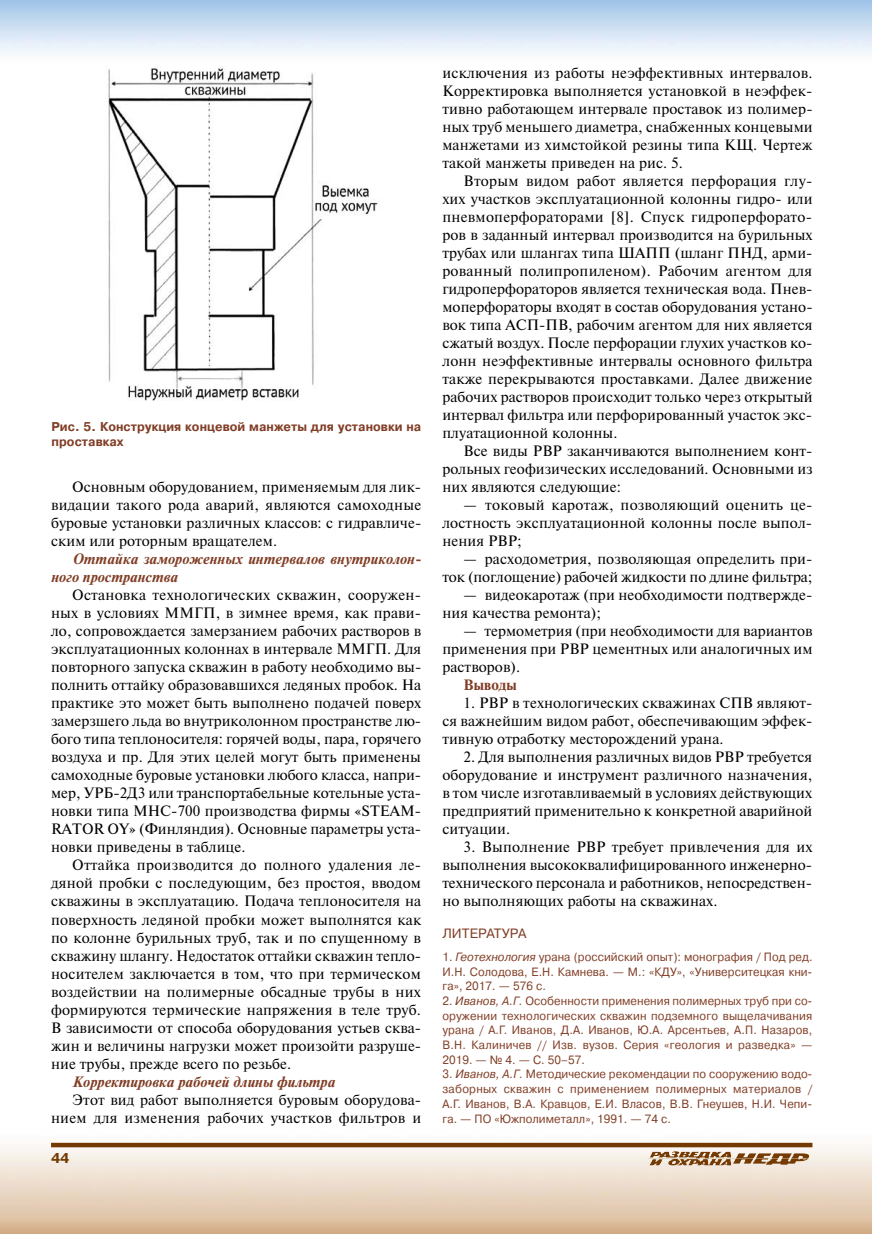
<style>
.page{position:relative;width:872px;height:1234px;background:#fff}
.page>*{position:absolute;margin:0;border:0;box-sizing:border-box;transform-origin:0 0}
.t1{font:15px/18px "Newton C";letter-spacing:.005em;color:#000;text-align:justify}
.t2{font:italic 700 15px/18px "Newton C";letter-spacing:.005em;color:#813e26}
.t3{font:700 15px "Newton C";letter-spacing:.005em;color:#813e26}
.t4{font:700 14.25px "Pragmatica C";color:#753a02}
.t5{font:13.5px "Pragmatica C";letter-spacing:.005em;color:#813e26}
.t6{font:700 12.75px/15.3px "Pragmatica C";letter-spacing:.005em;color:#813e26;scale:.95 1}
.t7{font:12px/14.7px "Pragmatica C";letter-spacing:.005em;color:#813e26;text-align:justify;scale:.95 1}
.s1{font-style:italic}
</style>
<div class="page">
<img style="left:0;top:1142px;width:872px;height:91px">
<svg style="left:51px;top:1142px;width:761px;height:4px;fill:#753a02"></svg>
<img style="left:650px;top:1151px;width:80px;height:6px">
<img style="left:108px;top:68px;width:270px;height:333px">
<p class="t6" style="left:51px;top:418px;width:391px">Рис. 5. Конструкция концевой манжеты для установки на проставках</p>
<p class="t1" style="left:51px;top:478px;width:372px;text-indent:21px">Основным оборудованием, применяемым для лик&shy;видации такого рода аварий, являются самоходные буровые установки различных классов: с гидравличе&shy;ским или роторным вращателем.</p>
<p class="t2" style="left:51px;top:550px;width:371px;text-indent:21px">Оттайка замороженных интервалов внутриколон&shy;ного пространства</p>
<p class="t1" style="left:51px;top:586px;width:372px;text-indent:21px">Остановка технологических скважин, сооружен&shy;ных в условиях ММГП, в зимнее время, как прави&shy;ло, сопровождается замерзанием рабочих растворов в эксплуатационных колоннах в интервале ММГП. Для повторного запуска скважин в работу необходимо вы&shy;полнить оттайку образовавшихся ледяных пробок. На практике это может быть выполнено подачей поверх замерзшего льда во внутриколонном пространстве лю&shy;бого типа теплоносителя: горячей воды, пара, горячего воздуха и пр. Для этих целей могут быть применены самоходные буровые установки любого класса, напри&shy;мер, УРБ-2Д3 или транспортабельные котельные уста&shy;новки типа МНС-700 производства фирмы «STEAM-RATOR OY» (Финляндия). Основные параметры уста&shy;новки приведены в таблице.</p>
<p class="t1" style="left:51px;top:856px;width:372px;text-indent:21px">Оттайка производится до полного удаления ле&shy;дяной пробки с последующим, без простоя, вводом скважины в эксплуатацию. Подача теплоносителя на поверхность ледяной пробки может выполнятся как по колонне бурильных труб, так и по спущенному в скважину шлангу. Недостаток оттайки скважин тепло&shy;носителем заключается в том, что при термическом воздействии на полимерные обсадные трубы в них формируются термические напряжения в теле труб.<br>В зависимости от способа оборудования устьев сква&shy;жин и величины нагрузки может произойти разруше&shy;ние трубы, прежде всего по резьбе.</p>
<p class="t2" style="left:72px;top:1072px;width:264px">Корректировка рабочей длины фильтра</p>
<p class="t1" style="left:51px;top:1090px;width:372px;text-align:right">Этот вид работ выполняется буровым оборудова&shy;нием для изменения рабочих участков фильтров и</p>
<p class="t4" style="left:51px;top:1150px;width:20px">44</p>
<p class="t1" style="left:442px;top:64px;width:372px">исключения из работы неэффективных интервалов.<br>Корректировка выполняется установкой в неэффек&shy;тивно работающем интервале проставок из полимер&shy;ных труб меньшего диаметра, снабженных концевыми манжетами из химстойкой резины типа КЩ. Чертеж такой манжеты приведен на рис. 5.</p>
<p class="t1" style="left:442px;top:172px;width:372px;text-indent:21px">Вторым видом работ является перфорация глу&shy;хих участков эксплуатационной колонны гидро- или пневмоперфораторами [8]. Спуск гидроперфорато&shy;ров в заданный интервал производится на бурильных трубах или шлангах типа ШАПП (шланг ПНД, арми&shy;рованный полипропиленом). Рабочим агентом для гидроперфораторов является техническая вода. Пнев&shy;моперфораторы входят в состав оборудования устано&shy;вок типа АСП-ПВ, рабочим агентом для них является сжатый воздух. После перфорации глухих участков ко&shy;лонн неэффективные интервалы основного фильтра также перекрываются проставками. Далее движение рабочих растворов происходит только через открытый интервал фильтра или перфорированный участок экс&shy;плуатационной колонны.</p>
<p class="t1" style="left:442px;top:442px;width:372px;text-align:left;text-indent:21px">Все виды РВР заканчиваются выполнением конт&shy;рольных геофизических исследований. Основными из них являются следующие:</p>
<p class="t1" style="left:442px;top:496px;width:371px;text-indent:21px">— токовый каротаж, позволяющий оценить це&shy;лостность эксплуатационной колонны после выпол&shy;нения РВР;</p>
<p class="t1" style="left:442px;top:550px;width:371px;text-align:right">— расходометрия, позволяющая определить при&shy;ток (поглощение) рабочей жидкости по длине фильтра;</p>
<p class="t1" style="left:442px;top:586px;width:372px;text-indent:21px">— видеокаротаж (при необходимости подтвержде&shy;ния качества ремонта);</p>
<p class="t1" style="left:442px;top:622px;width:372px;text-indent:21px">— термометрия (при необходимости для вариантов применения при РВР цементных или аналогичных им растворов).</p>
<p class="t3" style="left:463px;top:676px;width:55px">Выводы</p>
<p class="t1" style="left:442px;top:694px;width:372px;text-indent:21px">1. РВР в технологических скважинах СПВ являют&shy;ся важнейшим видом работ, обеспечивающим эффек&shy;тивную отработку месторождений урана.</p>
<p class="t1" style="left:442px;top:748px;width:372px;text-indent:21px">2. Для выполнения различных видов РВР требуется оборудование и инструмент различного назначения, в том числе изготавливаемый в условиях действующих предприятий применительно к конкретной аварийной ситуации.</p>
<p class="t1" style="left:442px;top:838px;width:371px;text-indent:21px">3. Выполнение РВР требует привлечения для их выполнения высококвалифицированного инженерно&shy;технического персонала и работников, непосредствен&shy;но выполняющих работы на скважинах.</p>
<p class="t5" style="left:442px;top:925px;width:86px">ЛИТЕРАТУРА</p>
<p class="t7" style="left:442px;top:949px;width:391px">1. <span class="s1">Геотехнология</span> урана (российский опыт): монография / Под ред.<br>И.Н. Солодова, Е.Н. Камнева. — М.: «КДУ», «Университецкая кни&shy;га», 2017. — 576 с.</p>
<p class="t7" style="left:442px;top:993px;width:391px">2. <span class="s1">Иванов, А.Г.</span> Особенности применения полимерных труб при со&shy;оружении технологических скважин подземного выщелачивания урана / А.Г. Иванов, Д.А. Иванов, Ю.А. Арсентьев, А.П. Назаров, В.Н. Калиничев // Изв. вузов. Серия «геология и разведка» — 2019. — № 4. — С. 50–57.</p>
<p class="t7" style="left:442px;top:1066px;width:391px">3. <span class="s1">Иванов, А.Г.</span> Методические рекомендации по сооружению водо&shy;заборных скважин с применением полимерных материалов / А.Г. Иванов, В.А. Кравцов, Е.И. Власов, В.В. Гнеушев, Н.И. Чепи&shy;га. — ПО «Южполиметалл», 1991. — 74 с.</p>
</div>
